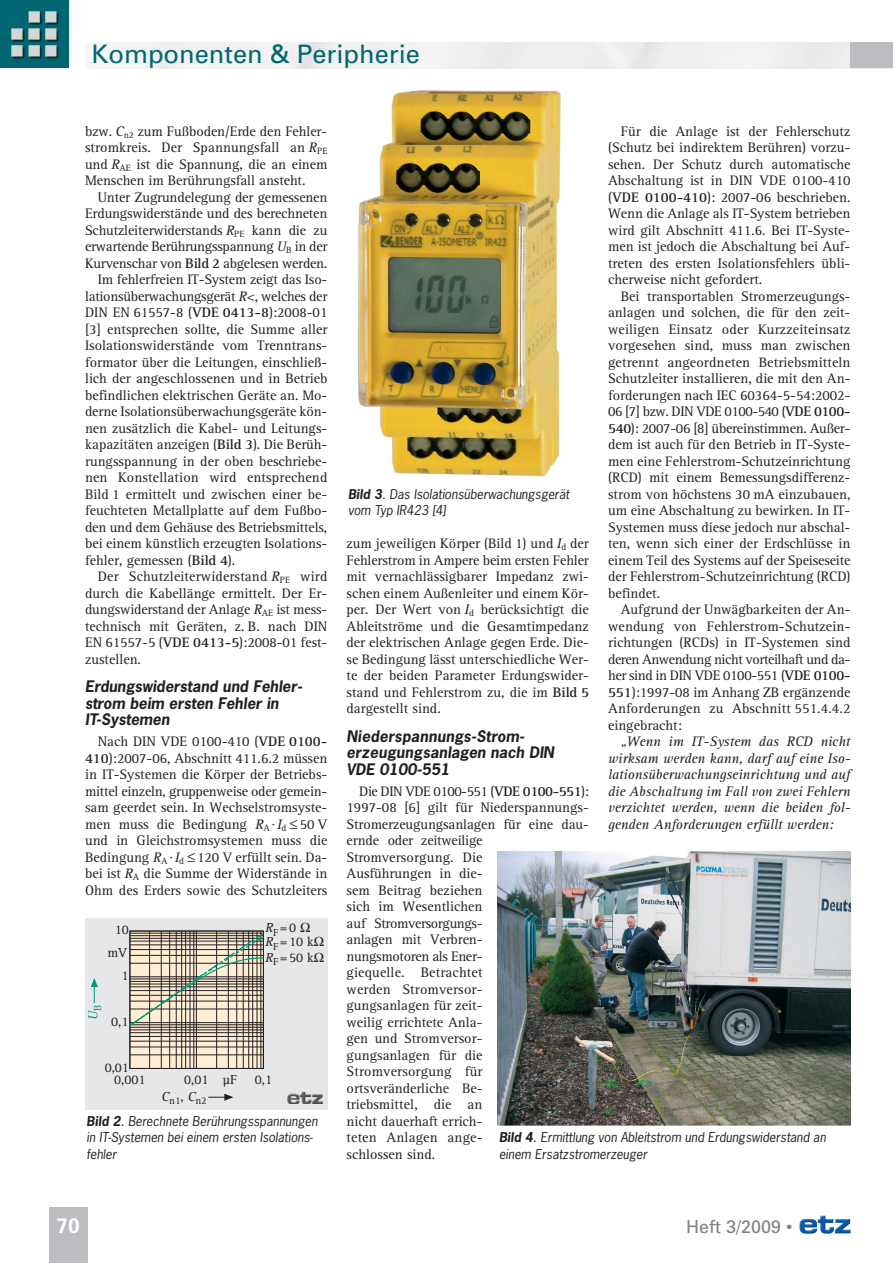
<style>
.page{position:relative;width:893px;height:1263px;background:#fff}
.page>*{position:absolute;margin:0;border:0;box-sizing:border-box;transform-origin:0 0}
.t1{font:25.5px "Univers";color:#006771}
.t2{font:700 21px "Univers";color:#fff}
.t3{font:18px "Univers";color:#808285}
.t4{font:700 15px/16.5px "News Gothic";color:#231f20}
.t5{font:14.25px/16.5px "VDE Rotis Plain";color:#231f20;text-align:justify}
.t6{font:italic 14.25px/16.5px "VDE Rotis";color:#231f20;text-align:justify}
.t7{font:14.25px "VDE Rotis Plain";letter-spacing:-.02em;color:#231f20}
.t8{font:13.5px/14px "VDE Rotis Plain";color:#231f20}
.t9{font:italic 13.5px "VDE Rotis";color:#009b79}
.t10{font:12.75px/16.5px "News Gothic";color:#231f20}
.t11{font:10.5px "VDE Rotis Plain";color:#231f20}
.s1{font-family:"VDE Rotis";font-style:italic}
.s2{font-family:"VDE Rotis";font-weight:700}
.s3{font-weight:700}
.s4{font-family:"VDE Rotis Plain";font-style:normal}
</style>
<div class="page">
<div style="left:49px;top:1208px;width:38px;height:55px;background:#bbbdc0"></div>
<img style="left:799px;top:1215px;width:51px;height:18px">
<img style="left:0;top:0;width:68px;height:68px">
<div style="left:850px;top:43px;width:43px;height:25px;background:#bbbdc0"></div>
<img style="left:357px;top:90px;width:204px;height:387px">
<img style="left:497px;top:852px;width:353px;height:274px">
<div style="left:85px;top:918px;width:242px;height:191px;background:#e6e7e8"></div>
<hr style="left:130px;top:1068px;width:133px;height:1px;background:#231f20">
<svg style="left:129px;top:931px;width:135px;height:137px"></svg>
<svg style="left:208px;top:1094px;width:25px;height:6px"></svg>
<svg style="left:91px;top:978px;width:7px;height:25px"></svg>
<img style="left:288px;top:1091px;width:34px;height:12px">
<h1 class="t1" style="left:91px;top:45px;width:330px">Komponenten &amp; Peripherie</h1>
<p class="t5" style="left:85px;top:124px;width:244px">bzw. <span class="s1">C</span><sub>n2</sub> zum Fußboden/Erde den Fehler&shy;stromkreis. Der Spannungsfall an <span class="s1">R</span><sub>PE </sub>und <span class="s1">R</span><sub>AE</sub> ist die Spannung, die an einem Menschen im Berührungsfall ansteht.</p>
<p class="t5" style="left:98px;top:190px;width:231px">Unter Zugrundelegung der gemessenen</p>
<p class="t5" style="left:85px;top:206px;width:244px">Erdungswiderstände und des berechneten</p>
<p class="t5" style="left:85px;top:223px;width:244px">Schutzleiterwiderstands <span class="s1">R</span><sub>PE</sub> kann die zu</p>
<p class="t7" style="left:85px;top:241px;width:244px">erwartende Berührungsspannung <span class="s1">U</span><sub>B</sub> in der</p>
<p class="t7" style="left:85px;top:258px;width:244px">Kurvenschar von <span class="s2">Bild 2</span> abgelesen werden.</p>
<p class="t5" style="left:98px;top:272px;width:231px">Im fehlerfreien IT-System zeigt das Iso-</p>
<p class="t7" style="left:85px;top:291px;width:244px">lationsüberwachungsgerät <span class="s1">R</span>&lt;, welches der</p>
<p class="t5" style="left:85px;top:305px;width:244px">DIN EN 61557-8 (<span class="s2">VDE 0413-8</span>):2008-01</p>
<p class="t5" style="left:85px;top:322px;width:244px">[3] entsprechen sollte, die Summe aller</p>
<p class="t5" style="left:85px;top:338px;width:244px">Isolationswiderstände vom Trenn trans -</p>
<p class="t5" style="left:85px;top:355px;width:244px">formator über die Leitungen, einschließ-</p>
<p class="t5" style="left:85px;top:371px;width:244px">lich der angeschlossenen und in Betrieb</p>
<p class="t5" style="left:85px;top:388px;width:244px">befindlichen elektrischen Geräte an. Mo-</p>
<p class="t5" style="left:85px;top:404px;width:244px">derne Isolationsüberwachungsgeräte kön -</p>
<p class="t5" style="left:85px;top:421px;width:244px">nen zusätzlich die Kabel- und Leitungs-</p>
<p class="t5" style="left:85px;top:437px;width:244px">kapazitäten anzeigen (<span class="s2">Bild 3</span>). Die Berüh-</p>
<p class="t5" style="left:85px;top:454px;width:244px">rungsspannung in der oben beschriebe-</p>
<p class="t5" style="left:85px;top:470px;width:244px">nen Konstellation wird entsprechend</p>
<p class="t5" style="left:85px;top:487px;width:244px">Bild 1 ermittelt und zwischen einer be-</p>
<p class="t5" style="left:85px;top:503px;width:244px">feuchteten Metallplatte auf dem Fußbo-</p>
<p class="t5" style="left:85px;top:520px;width:244px">den und dem Gehäuse des Betriebsmittels,</p>
<p class="t5" style="left:85px;top:536px;width:244px">bei einem künstlich erzeugten Isolations-</p>
<p class="t5" style="left:85px;top:553px;width:152px">fehler, gemessen (<span class="s2">Bild 4</span>).</p>
<p class="t5" style="left:98px;top:569px;width:231px">Der Schutzleiterwiderstand <span class="s1">R</span><sub>PE</sub> wird</p>
<p class="t5" style="left:85px;top:586px;width:244px">durch die Kabellänge ermittelt. Der Er-</p>
<p class="t5" style="left:85px;top:602px;width:244px">dungswiderstand der Anlage <span class="s1">R</span><sub>AE</sub> ist mess-</p>
<p class="t5" style="left:85px;top:619px;width:244px">technisch mit Geräten, z. B. nach DIN</p>
<p class="t5" style="left:85px;top:635px;width:244px">EN 61557-5 (<span class="s2">VDE 0413-5</span>):2008-01 fest -</p>
<p class="t5" style="left:85px;top:652px;width:57px">zu stellen.</p>
<p class="t4" style="left:85px;top:679px;width:220px">Erdungswiderstand und Fehler - strom beim ersten Fehler in<br>IT-Systemen</p>
<p class="t5" style="left:85px;top:734px;width:244px;text-indent:13px">Nach DIN VDE 0100-410 (<span class="s2">VDE 0100- 410</span>):2007-06, Abschnitt 411.6.2 müssen in IT-Systemen die Körper der Betriebs - mittel einzeln, gruppenweise oder ge mein&shy;sam geerdet sein. In Wechselstromsyste&shy;men muss die Bedingung <span class="s1">R</span><sub>A</sub> ·<span class="s1">I</span><sub>d</sub> ≤50 V und in Gleichstromsystemen muss die Bedingung <span class="s1">R</span><sub>A</sub> ·<span class="s1">I</span><sub>d</sub> ≤120 V erfüllt sein. Da&shy;bei ist <span class="s1">R</span><sub>A</sub> die Summe der Widerstände in Ohm des Erders sowie des Schutzleiters</p>
<p class="t8" style="left:115px;top:924px;width:16px">10</p>
<p class="t8" style="left:122px;top:970px;width:9px">1</p>
<p class="t8" style="left:111px;top:1016px;width:19px">0,1</p>
<p class="t8" style="left:108px;top:947px;width:21px">mV</p>
<p class="t9" style="left:88px;top:1020px;width:17px;rotate:-90deg">U<sub>B</sub></p>
<p class="t8" style="left:265px;top:922px;width:61px"><span class="s1">R</span><sub>F</sub>=0 Ω<br><span class="s1">R</span><sub>F</sub>=10 kΩ</p>
<p class="t8" style="left:265px;top:951px;width:61px"><span class="s1">R</span><sub>F</sub>=50 kΩ</p>
<p class="t8" style="left:105px;top:1061px;width:26px">0,01</p>
<p class="t8" style="left:223px;top:1073px;width:16px">μF</p>
<p class="t8" style="left:114px;top:1073px;width:33px">0,001</p>
<p class="t8" style="left:184px;top:1073px;width:26px">0,01</p>
<p class="t8" style="left:255px;top:1073px;width:19px">0,1</p>
<p class="t11" style="left:161px;top:1096px;width:47px"><sup>C</sup>n1<sup>,</sup> <sup>C</sup>n2</p>
<p class="t10" style="left:87px;top:1114px;width:234px"><span class="s3">Bild 2</span>. Berechnete Berührungs spannungen in IT-Systemen bei einem ersten Iso la tions - fehler</p>
<p class="t5" style="left:608px;top:124px;width:244px;text-indent:13px">Für die Anlage ist der Fehlerschutz (Schutz bei indirektem Berühren) vorzu&shy;sehen. Der Schutz durch automatische Ab schaltung ist in DIN VDE 0100-410 (<span class="s2">VDE 0100-410</span>): 2007-06 beschrieben.<br>Wenn die Anlage als IT-System betrieben wird gilt Abschnitt 411.6. Bei IT-Syste&shy;men ist jedoch die Abschaltung bei Auf&shy;treten des ersten Isolationsfehlers übli&shy;cherweise nicht gefordert.</p>
<p class="t5" style="left:608px;top:289px;width:244px;text-indent:13px">Bei transportablen Stromerzeugungs&shy;anlagen und solchen, die für den zeit&shy;weiligen Einsatz oder Kurzzeiteinsatz vorgesehen sind, muss man zwischen getrennt angeordneten Betriebsmitteln Schutz leiter installieren, die mit den An&shy;forderungen nach IEC 60364-5-54:2002- 06 [7] bzw. DIN VDE 0100-540 (<span class="s2">VDE 0100- 540</span>): 2007-06 [8] übereinstimmen. Außer - dem ist auch für den Betrieb in IT-Syste&shy;men eine Fehlerstrom-Schutzeinrichtung (RCD) mit einem Bemessungsdifferenz&shy;strom von höchstens 30 mA einzubauen, um eine Abschaltung zu bewirken. In IT-Systemen muss diese jedoch nur abschal&shy;ten, wenn sich einer der Erdschlüsse in einem Teil des Systems auf der Speise seite der Fehlerstrom-Schutzeinrichtung (RCD) befindet.</p>
<p class="t5" style="left:608px;top:602px;width:244px;text-indent:13px">Aufgrund der Unwägbarkeiten der An&shy;wendung von Fehlerstrom-Schutzein&shy;richtungen (RCDs) in IT-Systemen sind deren Anwendung nicht vorteilhaft und da - her sind in DIN VDE 0100-551 (<span class="s2">VDE 0100- 551</span>):1997-08 im Anhang ZB ergänzende Anforderungen zu Abschnitt 551.4.4.2 eingebracht:</p>
<p class="t6" style="left:608px;top:734px;width:244px;text-indent:13px"><span class="s4">„</span>Wenn im IT-System das RCD nicht wirksam werden kann, darf auf eine Iso&shy;lationsüberwachungseinrichtung und auf die Abschaltung im Fall von zwei Fehlern verzichtet werden, wenn die beiden fol&shy;genden Anforderungen erfüllt werden:</p>
<p class="t10" style="left:348px;top:487px;width:224px"><span class="s3">Bild 3</span>. Das Isolationsüberwachungsgerät vom Typ IR423 [4]</p>
<p class="t5" style="left:347px;top:536px;width:244px">zum jeweiligen Körper (Bild 1) und <span class="s1">I</span><sub>d</sub> der Fehlerstrom in Ampere beim ersten Fehler mit vernachlässigbarer Impedanz zwi - schen einem Außenleiter und einem Kör&shy;per. Der Wert von <span class="s1">I</span><sub>d</sub> berücksichtigt die Ableitströme und die Gesamtimpedanz der elektrischen Anlage gegen Erde. Die&shy;se Bedingung lässt unterschiedliche Wer&shy;te der beiden Parameter Erdungswider&shy;stand und Fehlerstrom zu, die im <span class="s2">Bild 5 </span>dargestellt sind.</p>
<p class="t4" style="left:347px;top:729px;width:211px">Niederspannungs-Strom-<br>er zeu gungs anlagen nach DIN<br>VDE 0100-551</p>
<p class="t5" style="left:347px;top:784px;width:244px;text-align:left;text-indent:13px">Die DIN VDE 0100-551 (<span class="s2">VDE 0100-551</span>):<br>1997-08 [6] gilt für Niederspannungs-<br>Stromerzeugungsanlagen für eine dau&shy;ernde oder zeitweilige<br>Strom versorgung. Die<br>Ausführungen in die-<br>sem Beitrag beziehen<br>sich im Wesentlichen<br>auf Strom versorgungs -<br>an la gen mit Verbren-<br>nungs motoren als Ener -<br>giequelle. Betrachtet<br>wer den Stromversor-<br>gungs anlagen für zeit-<br>weilig errichtete Anla-<br>gen und Stromversor-<br>gungsanlagen für die<br>Stromversorgung für<br>ortsveränderliche Be-<br>triebs mittel, die an<br>nicht dauerhaft errich-<br>teten Anlagen ange-<br>schlossen sind.</p>
<p class="t10" style="left:499px;top:1130px;width:330px"><span class="s3">Bild 4</span>. Ermittlung von Ableitstrom und Erdungswiderstand an einem Ersatzstrom erzeuger</p>
<h2 class="t2" style="left:56px;top:1217px;width:25px">70</h2>
<p class="t3" style="left:686px;top:1220px;width:108px">Heft 3/2009 •</p>
</div>
